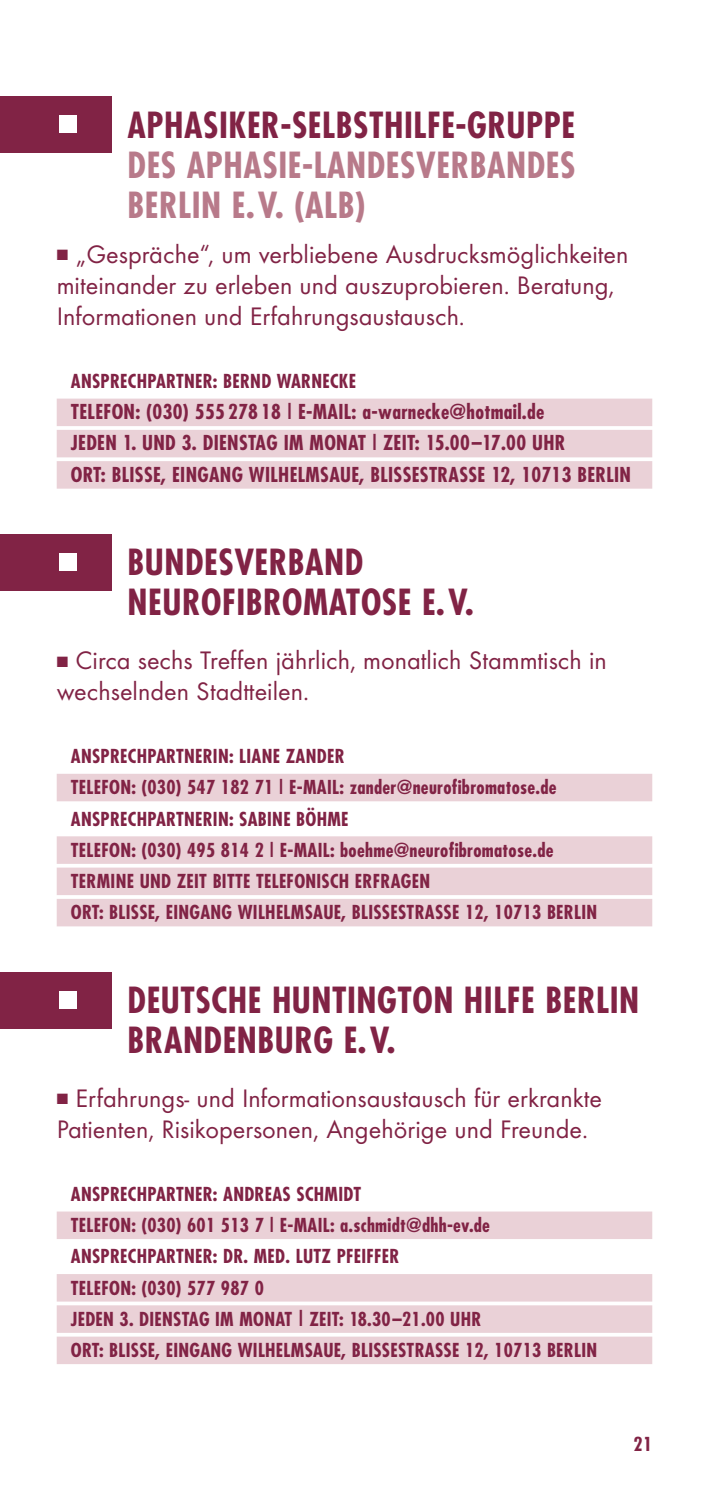
<style>
.page{position:relative;width:709px;height:1489px;background:#fff}
.page>*{position:absolute;margin:0;border:0;box-sizing:border-box;transform-origin:0 0}
.t1{font:700 condensed 35px/40px "Futura";letter-spacing:.015em;color:#812345}
.t2{font:700 condensed 35px/40px "Futura";letter-spacing:.015em;color:#b87a8a}
.t3{font:26.25px/31.2px "Futura T";color:#812345}
.t4{font:700 condensed 20px/31.2px "Futura";letter-spacing:.015em;color:#812345}
.t5{font:700 condensed 18.75px/31.2px "Futura";letter-spacing:.015em;color:#812345}
.s1{font-size:20px}
</style>
<div class="page">
<div style="left:57px;top:398px;width:595px;height:28px;background:#ead1d7"></div>
<div style="left:57px;top:430px;width:595px;height:27px;background:#ead1d7"></div>
<div style="left:57px;top:461px;width:595px;height:27px;background:#ead1d7"></div>
<div style="left:57px;top:773px;width:595px;height:28px;background:#ead1d7"></div>
<div style="left:57px;top:836px;width:595px;height:27px;background:#ead1d7"></div>
<div style="left:57px;top:867px;width:595px;height:28px;background:#ead1d7"></div>
<div style="left:57px;top:898px;width:595px;height:28px;background:#ead1d7"></div>
<div style="left:57px;top:1211px;width:595px;height:27px;background:#ead1d7"></div>
<div style="left:57px;top:1273px;width:595px;height:28px;background:#ead1d7"></div>
<div style="left:57px;top:1305px;width:595px;height:27px;background:#ead1d7"></div>
<div style="left:57px;top:1336px;width:595px;height:27px;background:#ead1d7"></div>
<div style="left:0;top:96px;width:112px;height:56px;background:#812345"></div>
<div style="left:59px;top:115px;width:18px;height:18px;background:#fff"></div>
<div style="left:0;top:534px;width:112px;height:56px;background:#812345"></div>
<div style="left:59px;top:553px;width:18px;height:18px;background:#fff"></div>
<div style="left:0;top:971px;width:112px;height:57px;background:#812345"></div>
<div style="left:59px;top:991px;width:18px;height:17px;background:#fff"></div>
<h1 class="t1" style="left:128px;top:104px;width:449px">APHASIKER-SELBSTHILFE-GRUPPE</h1>
<h1 class="t2" style="left:128px;top:144px;width:449px">DES APHASIE-LANDESVERBANDES<br>BERLIN E.V. (ALB)</h1>
<h2 class="t3" style="left:57px;top:238px;width:573px">■ „Gespräche“, um verbliebene Ausdrucksmöglichkeiten miteinander zu erleben und auszuprobieren. Beratung,<br>Informationen und Erfahrungsaustausch.</h2>
<p class="t5" style="left:71px;top:365px;width:287px">ANSPRECHPARTNER: BERND WARNECKE</p>
<p class="t4" style="left:71px;top:396px;width:561px">TELEFON: (030) 555 278 18 | E-MAIL: a-warnecke@hotmail.de<br>JEDEN 1. UND 3. DIENSTAG IM MONAT | ZEIT: 15.00–17.00 UHR<br>ORT: BLISSE, EINGANG WILHELMSAUE, BLISSESTRASSE 12, 10713 BERLIN</p>
<h1 class="t1" style="left:128px;top:542px;width:348px">BUNDESVERBAND<br>NEUROFIBROMATOSE E.V.</h1>
<h2 class="t3" style="left:57px;top:644px;width:551px">■ Circa sechs Treffen jährlich, monatlich Stammtisch in wechselnden Stadtteilen.</h2>
<p class="t5" style="left:71px;top:740px;width:528px">ANSPRECHPARTNERIN: LIANE ZANDER<br>TELEFON: (030) 547 182 71 | E-MAIL: zander@neurofibromatose.de ANSPRECHPARTNERIN: SABINE BÖHME<br>TELEFON: (030) 495 814 2 | E-MAIL: boehme@neurofibromatose.de TERMINE UND ZEIT BITTE TELEFONISCH ERFRAGEN<br>ORT: BLISSE, EINGANG WILHELMSAUE, BLISSESTRASSE 12, 10713 BERLIN</p>
<h1 class="t1" style="left:128px;top:979px;width:513px">DEUTSCHE HUNTINGTON HILFE BERLIN<br>BRANDENBURG E.V.</h1>
<h2 class="t3" style="left:57px;top:1082px;width:547px">■ Erfahrungs- und Informationsaustausch für erkrankte<br>Patienten, Risikopersonen, Angehörige und Freunde.</h2>
<p class="t5" style="left:71px;top:1177px;width:528px">ANSPRECHPARTNER: ANDREAS SCHMIDT<br>TELEFON: (030) 601 513 7 | E-MAIL: a.schmidt@dhh-ev.de ANSPRECHPARTNER: DR. MED. LUTZ PFEIFFER<br>TELEFON: (030) 577 987 0<br>JEDEN 3. DIENSTAG IM MONAT <span class="s1">|</span> ZEIT: 18.30–21.00 UHR<br>ORT: BLISSE, EINGANG WILHELMSAUE, BLISSESTRASSE 12, 10713 BERLIN</p>
<p class="t5" style="left:633px;top:1427px;width:20px">21</p>
</div>
